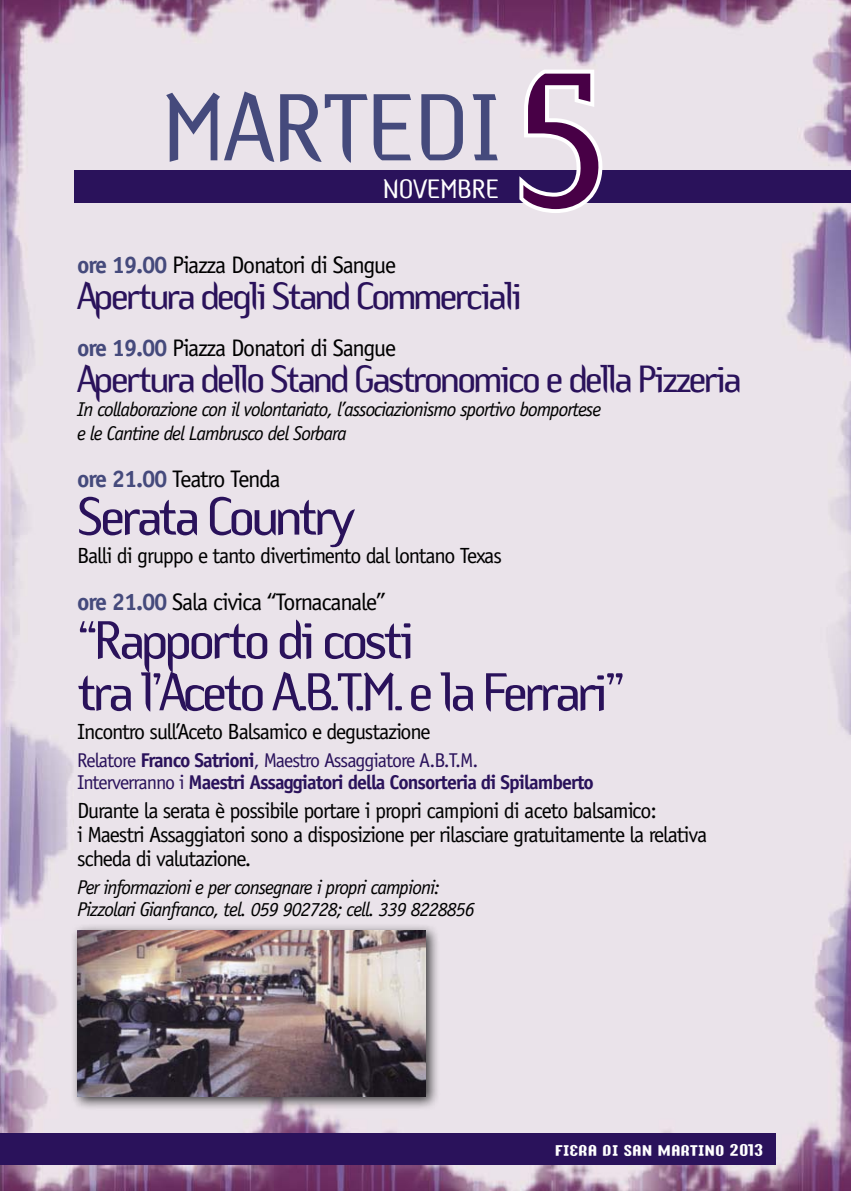
<style>
.page{position:relative;width:851px;height:1191px;background:#fff}
.page>*{position:absolute;margin:0;border:0;box-sizing:border-box;transform-origin:0 0}
.t1{font:200px "ARS Temper";color:#480046}
.t2{font:100px "ARS Temper";color:#454a7c}
.t3{font:56px/52px "ARS Temper";letter-spacing:-.07em;color:#2a125b}
.t4{font:40px "ARS Temper";letter-spacing:-.07em;color:#2a125b}
.t5{font:28px "ARS Temper";color:#fff}
.t6{font:24px "Officina Sans Std";letter-spacing:-.05em;color:#000}
.t7{font:24px "Officina Sans Std";letter-spacing:-.07em;color:#000}
.t8{font:22px/24px "Officina Sans Std";letter-spacing:-.05em;color:#000}
.t9{font:italic 20px/24px "Officina Sans Std";letter-spacing:-.05em;color:#000}
.t10{font:700 20px/22px "Officina Sans Std";letter-spacing:-.05em;color:#2a125b}
.t11{font:14px "Y2 K Analog Legacy";color:#fff}
.s1{font-weight:700;color:#454a7c}
.s2{font-weight:400}
</style>
<div class="page">
<img style="left:0;top:0;width:850px;height:1191px">
<div style="left:0;top:1132px;width:775px;height:32px;background:#2a125b"></div>
<div style="left:75px;top:171px;width:775px;height:32px;background:#2a125b"></div>
<svg style="left:515px;top:66px;width:91px;height:151px"></svg>
<div style="left:71px;top:923px;width:369px;height:187px;background:#000;opacity:.75"></div>
<img style="left:77px;top:930px;width:348px;height:166px">
<h2 class="t2" style="left:163px;top:76px;width:340px">MARTEDI</h2>
<p class="t5" style="left:383px;top:174px;width:117px">NOVEMBRE</p>
<h1 class="t1" style="left:512px;top:38px;width:100px">5</h1>
<p class="t6" style="left:77px;top:251px;width:320px"><span class="s1">ore 19.00</span> Piazza Donatori di Sangue</p>
<h3 class="t4" style="left:77px;top:275px;width:446px">Apertura degli Stand Commerciali</h3>
<p class="t6" style="left:77px;top:333px;width:320px"><span class="s1">ore 19.00</span> Piazza Donatori di Sangue</p>
<h3 class="t4" style="left:77px;top:358px;width:666px">Apertura dello Stand Gastronomico e della Pizzeria</h3>
<p class="t9" style="left:77px;top:397px;width:525px">In collaborazione con il volontariato, l’associazionismo sportivo bomportese e le Cantine del Lambrusco del Sorbara</p>
<p class="t7" style="left:77px;top:464px;width:205px"><span class="s1">ore 21.00</span> Teatro Tenda</p>
<h3 class="t3" style="left:77px;top:492px;width:279px">Serata Country</h3>
<p class="t8" style="left:77px;top:544px;width:426px">Balli di gruppo e tanto divertimento dal lontano Texas</p>
<p class="t6" style="left:77px;top:588px;width:310px"><span class="s1">ore 21.00</span> Sala civica “Tornacanale”</p>
<h3 class="t3" style="left:77px;top:616px;width:549px">“Rapporto di costi<br>tra l’Aceto A.B.T.M.e la Ferrari”</h3>
<p class="t8" style="left:77px;top:719px;width:355px">Incontro sull’Aceto Balsamico e degustazione</p>
<p class="t10" style="left:77px;top:749px;width:518px"><span class="s2">Relatore</span> Franco Satrioni<span class="s2">, Maestro Assaggiatore A.B.T.M.<br>Interverranno i</span> Maestri Assaggiatori della Consorteria di Spilamberto</p>
<p class="t8" style="left:77px;top:798px;width:631px">Durante la serata è possibile portare i propri campioni di aceto balsamico:<br>i Maestri Assaggiatori sono a disposizione per rilasciare gratuitamente la relativa scheda di valutazione.</p>
<p class="t9" style="left:77px;top:876px;width:399px;line-height:22px">Per informazioni e per consegnare i propri campioni:<br>Pizzolari Gianfranco, tel. 059 902728; cell. 339 8228856</p>
<p class="t11" style="left:554px;top:1141px;width:210px">FIERA DI SAN MARTINO 2013</p>
</div>
